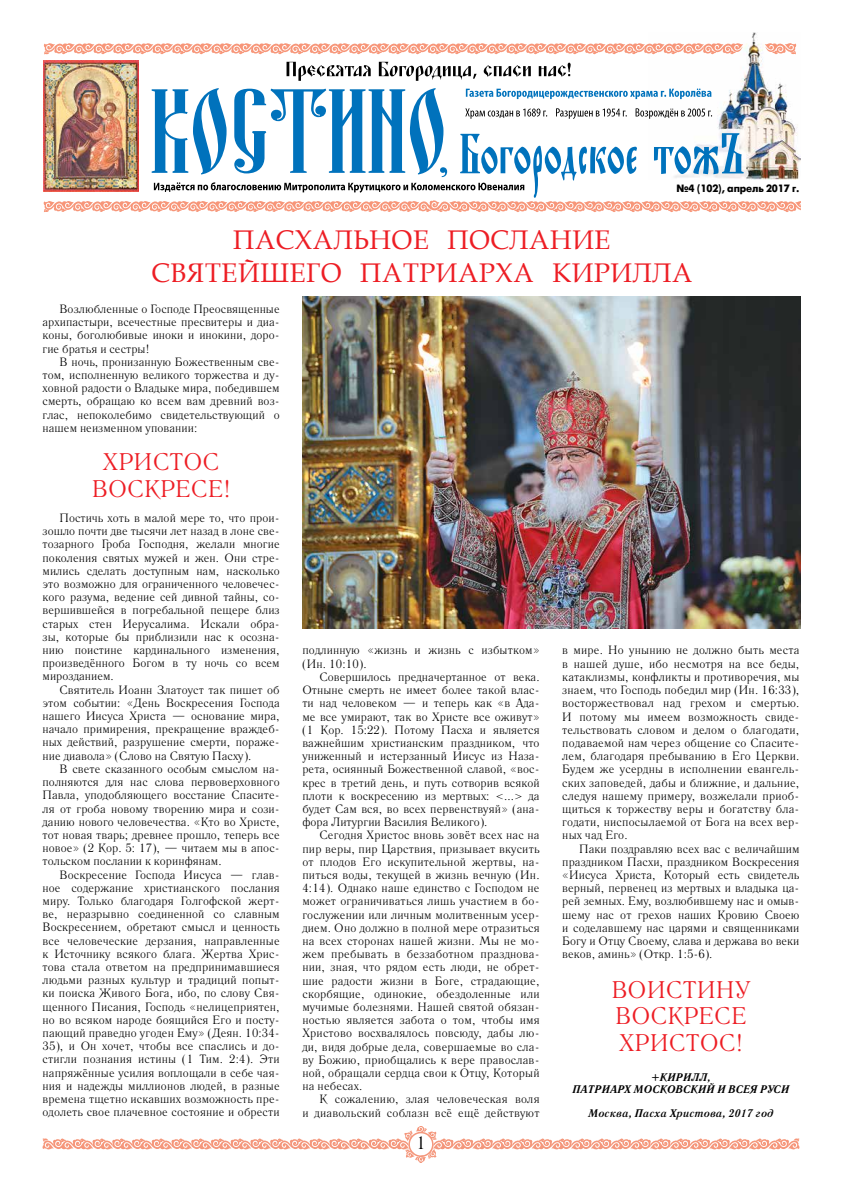
<style>
.page{position:relative;width:842px;height:1191px;background:#fff}
.page>*{position:absolute;margin:0;border:0;box-sizing:border-box;transform-origin:0 0}
.t1{font:27px/32.4px "Book Antiqua";letter-spacing:.025em;color:#ed1d24;text-align:center;scale:.96 1}
.t2{font:24px/26.4px "Literaturnaya C";letter-spacing:.005em;color:#ed1d24;text-align:center}
.t3{font:18px "Literaturnaya C";color:#000}
.t4{font:12px/13.2px "Literaturnaya C";letter-spacing:.01em;color:#000;text-align:justify}
.t5{font:italic 700 11px/12.1px "Literaturnaya C";letter-spacing:.005em;color:#000;text-align:center}
.t6{font:700 10.6px "Futuris C";letter-spacing:-.01em;color:#000;scale:.96 1}
</style>
<div class="page">
<svg style="left:42px;top:1126px;width:758px;height:37px"></svg>
<img style="left:653px;top:32px;width:144px;height:56px">
<img style="left:43px;top:60px;width:95px;height:131px">
<svg style="left:287px;top:62px;width:84px;height:19px"></svg>
<svg style="left:379px;top:62px;width:98px;height:19px"></svg>
<svg style="left:484px;top:65px;width:47px;height:12px"></svg>
<svg style="left:539px;top:63px;width:32px;height:14px"></svg>
<svg style="left:44px;top:43px;width:699px;height:11px"></svg>
<svg style="left:765px;top:43px;width:31px;height:11px"></svg>
<img style="left:44px;top:88px;width:756px;height:124px">
<img style="left:302px;top:297px;width:498px;height:331px">
<p class="t6" style="left:676px;top:183px;width:130px">№4 (102), апрель 2017 г.</p>
<h1 class="t1" style="left:151px;top:223px;width:565px">ПАСХАЛЬНОЕ ПОСЛАНИЕ<br>СВЯТЕЙШЕГО ПАТРИАРХА КИРИЛЛА</h1>
<p class="t4" style="left:43px;top:302px;width:239px;text-indent:17px">Возлюбленные о Господе Преосвященные архипастыри, всечестные пресвитеры и диа&shy;коны, боголюбивые иноки и инокини, доро&shy;гие братья и сестры!</p>
<p class="t4" style="left:43px;top:355px;width:239px;text-indent:17px">В ночь, пронизанную Божественным све&shy;том, исполненную великого торжества и ду&shy;ховной радости о Владыке мира, победившем смерть, обращаю ко всем вам древний воз&shy;глас, непоколебимо свидетельствующий о нашем неизменном уповании:</p>
<h2 class="t2" style="left:92px;top:449px;width:140px">ХРИСТОС<br>ВОСКРЕСЕ!</h2>
<p class="t4" style="left:43px;top:511px;width:239px;text-indent:17px">Постичь хоть в малой мере то, что прои&shy;зошло почти две тысячи лет назад в лоне све&shy;тозарного Гроба Господня, желали многие поколения святых мужей и жен. Они стре&shy;мились сделать доступным нам, насколько это возможно для ограниченного человечес&shy;кого разума, ведение сей дивной тайны, со&shy;вершившейся в погребальной пещере близ старых стен Иерусалима. Искали обра&shy;зы, которые бы приблизили нас к осозна&shy;нию поистине кардинального изменения, произведённого Богом в ту ночь со всем мирозданием.</p>
<p class="t4" style="left:43px;top:683px;width:239px;text-indent:17px">Святитель Иоанн Златоуст так пишет об этом событии: «День Воскресения Господа нашего Иисуса Христа — основание мира, начало примирения, прекращение враждеб&shy;ных действий, разрушение смерти, пораже&shy;ние диавола» (Слово на Святую Пасху).</p>
<p class="t4" style="left:43px;top:762px;width:239px;text-indent:17px">В свете сказанного особым смыслом на&shy;полняются для нас слова первоверховного Павла, уподобляющего восстание Спасите&shy;ля от гроба новому творению мира и сози&shy;данию нового человечества. «Кто во Христе, тот новая тварь; древнее прошло, теперь все новое» (2 Кор. 5: 17), — читаем мы в апос&shy;тольском послании к коринфянам.</p>
<p class="t4" style="left:43px;top:868px;width:239px;text-align:left;text-indent:17px">Воскресение Господа Иисуса — глав&shy;ное содержание христианского послания миру. Только благодаря Голгофской жерт&shy;ве, неразрывно соединенной со славным Воскресением, обретают смысл и ценность все человеческие дерзания, направленные к Источнику всякого блага. Жертва Хрис&shy;това стала ответом на предпринимавшиеся людьми разных культур и традиций попыт&shy;ки поиска Живого Бога, ибо, по слову Свя&shy;щенного Писания, Господь «нелицеприятен, но во всяком народе боящийся Его и посту&shy;пающий праведно угоден Ему» (Деян. 10:34- 35), и Он хочет, чтобы все спаслись и до&shy;стигли познания истины (1 Тим. 2:4). Эти напряжённые усилия воплощали в себе чая&shy;ния и надежды миллионов людей, в разные времена тщетно искавших возможность пре&shy;одолеть свое плачевное состояние и обрести</p>
<p class="t4" style="left:302px;top:644px;width:239px">подлинную «жизнь и жизнь с избытком» (Ин. 10:10).</p>
<p class="t4" style="left:302px;top:670px;width:239px;text-indent:17px">Совершилось предначертанное от века.<br>Отныне смерть не имеет более такой влас&shy;ти над человеком — и теперь как «в Ада&shy;ме все умирают, так во Христе все оживут» (1 Кор. 15:22). Потому Пасха и является важнейшим христианским праздником, что униженный и истерзанный Иисус из Наза&shy;рета, осиянный Божественной славой, «вос&shy;крес в третий день, и путь сотворив всякой плоти к воскресению из мертвых: &lt;...&gt; да будет Сам вся, во всех первенствуяй» (ана&shy;фора Литургии Василия Великого).</p>
<p class="t4" style="left:302px;top:828px;width:239px;text-indent:17px">Сегодня Христос вновь зовёт всех нас на пир веры, пир Царствия, призывает вкусить от плодов Его искупительной жертвы, на&shy;питься воды, текущей в жизнь вечную (Ин.<br>4:14). Однако наше единство с Господом не может ограничиваться лишь участием в бо&shy;гослужении или личным молитвенным усер&shy;дием. Оно должно в полной мере отразиться на всех сторонах нашей жизни. Мы не мо&shy;жем пребывать в беззаботном празднова&shy;нии, зная, что рядом есть люди, не обрет&shy;шие радости жизни в Боге, страдающие, скорбящие, одинокие, обездоленные или мучимые болезнями. Нашей святой обязан&shy;ностью является забота о том, чтобы имя Христово восхвалялось повсюду, дабы лю&shy;ди, видя добрые дела, совершаемые во сла&shy;ву Божию, приобщались к вере православ&shy;ной, обращали сердца свои к Отцу, Который на небесах.</p>
<p class="t4" style="left:302px;top:1092px;width:239px;text-align:right">К сожалению, злая человеческая воля<br>и диавольский соблазн всё ещё действуют</p>
<h3 class="t3" style="left:416px;top:1133px;width:11px">1</h3>
<p class="t4" style="left:562px;top:644px;width:239px">в мире. Но унынию не должно быть места в нашей душе, ибо несмотря на все беды, катаклизмы, конфликты и противоречия, мы знаем, что Господь победил мир (Ин. 16:33), восторжествовал над грехом и смертью.<br>И потому мы имеем возможность свиде&shy;тельствовать словом и делом о благодати, подаваемой нам через общение со Спасите&shy;лем, благодаря пребыванию в Его Церкви.<br>Будем же усердны в исполнении евангель&shy;ских заповедей, дабы и ближние, и дальние, следуя нашему примеру, возжелали приоб&shy;щиться к торжеству веры и богатству бла&shy;годати, ниспосылаемой от Бога на всех вер&shy;ных чад Его.</p>
<p class="t4" style="left:562px;top:842px;width:239px;text-indent:17px">Паки поздравляю всех вас с величайшим праздником Пасхи, праздником Воскресения «Иисуса Христа, Который есть свидетель верный, первенец из мертвых и владыка ца&shy;рей земных. Ему, возлюбившему нас и омыв&shy;шему нас от грехов наших Кровию Своею и соделавшему нас царями и священниками Богу и Отцу Своему, слава и держава во веки веков, аминь» (Откр. 1:5- 6).</p>
<h2 class="t2" style="left:611px;top:976px;width:140px;text-align:left">ВОИСТИНУ<br>ВОСКРЕСЕ<br>ХРИСТОС!</h2>
<p class="t5" style="left:572px;top:1070px;width:218px">+КИРИЛЛ,<br>ПАТРИАРХ МОСКОВСКИЙ И ВСЕЯ РУСИ</p>
<p class="t5" style="left:588px;top:1107px;width:187px">Москва, Пасха Христова, 2017 год</p>
</div>
